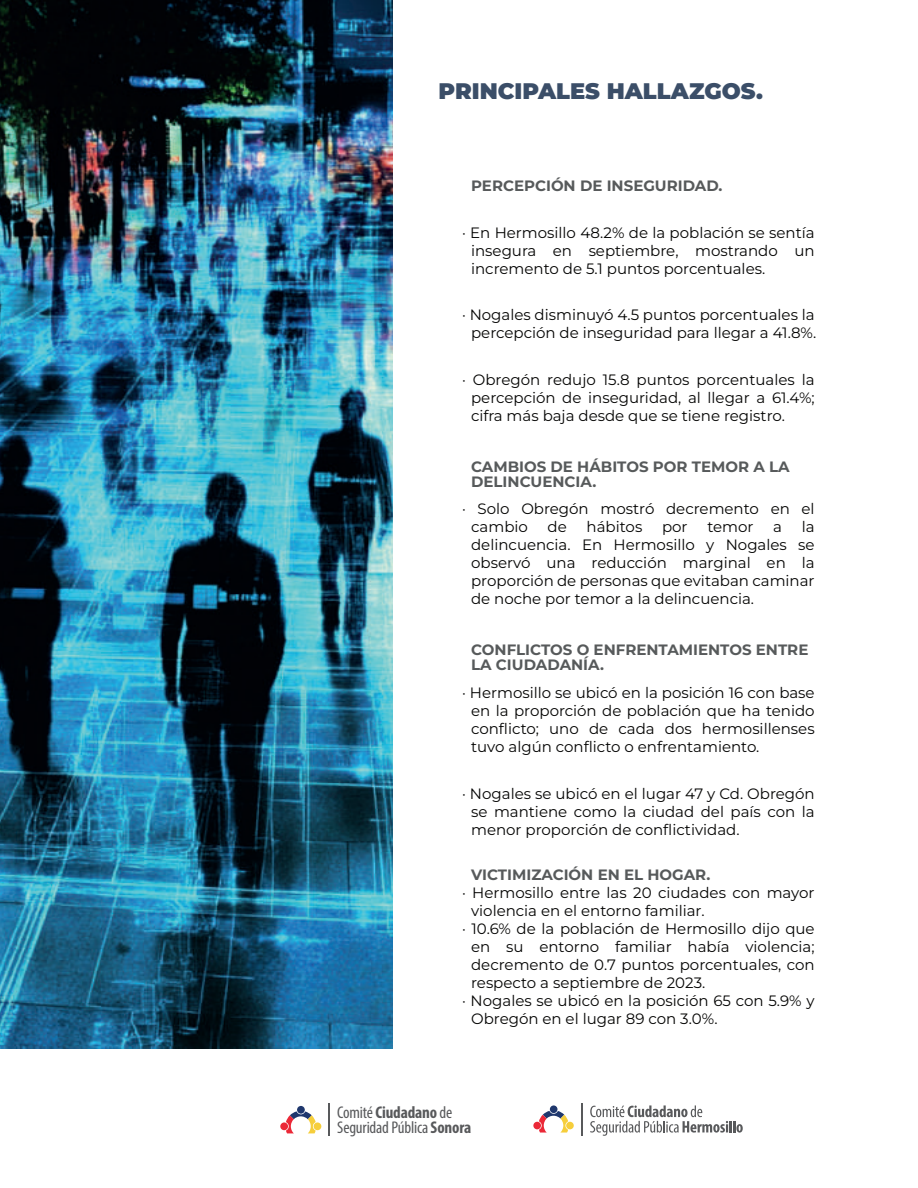
<style>
.page{position:relative;width:918px;height:1188px;background:#fff}
.page>*{position:absolute;margin:0;border:0;box-sizing:border-box;transform-origin:0 0}
.t1{font:900 22.5px "Montserrat";color:#3b4e68}
.t2{font:condensed 16.95px "Myriad Pro";letter-spacing:-.01em;color:#58595b}
.t3{font:700 condensed 16.95px "Myriad Pro";letter-spacing:-.01em;color:#58595b}
.t4{font:15px/18px "Montserrat";color:#050504;text-align:justify}
.t5{font:700 15px/15px "Montserrat";color:#575a5b}
.s1{font-weight:400}
.s2{font-weight:700}
</style>
<div class="page">
<div style="left:297px;top:1106px;width:8px;height:8px;background:#1f376d;border-radius:50%"></div>
<div style="left:280px;top:1122px;width:8px;height:8px;background:#eb2837;border-radius:50%"></div>
<div style="left:314px;top:1122px;width:7px;height:8px;background:#f6ce3b;border-radius:50%"></div>
<svg style="left:286px;top:1111px;width:30px;height:22px"></svg>
<hr style="left:329px;top:1103px;width:1px;height:33px;background:#58595b">
<div style="left:550px;top:1105px;width:7px;height:8px;background:#1f376d;border-radius:50%"></div>
<div style="left:533px;top:1122px;width:8px;height:7px;background:#eb2837;border-radius:50%"></div>
<div style="left:566px;top:1122px;width:8px;height:7px;background:#f6ce3b;border-radius:50%"></div>
<svg style="left:539px;top:1111px;width:29px;height:22px"></svg>
<svg style="left:590px;top:1105px;width:153px;height:31px"></svg>
<hr style="left:581px;top:1103px;width:2px;height:32px;background:#58595b">
<img style="left:0;top:0;width:392px;height:1049px">
<h1 class="t1" style="left:439px;top:76px;width:326px">PRINCIPALES HALLAZGOS.</h1>
<p class="t5" style="left:471px;top:178px;width:253px">PERCEPCIÓN DE INSEGURIDAD.</p>
<p class="t4" style="left:471px;top:223px;width:345px;text-indent:-9px">· En Hermosillo 48.2% de la población se sentía insegura en septiembre, mostrando un incremento de 5.1 puntos porcentuales.</p>
<p class="t4" style="left:462px;top:305px;width:356px;text-align:right">· Nogales disminuyó 4.5 puntos porcentuales la percepción de inseguridad para llegar a 41.8%.</p>
<p class="t4" style="left:471px;top:370px;width:345px;text-indent:-9px">· Obregón redujo 15.8 puntos porcentuales la percepción de inseguridad, al llegar a 61.4%; cifra más baja desde que se tiene registro.</p>
<p class="t5" style="left:471px;top:458px;width:320px">CAMBIOS DE HÁBITOS POR TEMOR A LA<br>DELINCUENCIA.</p>
<p class="t4" style="left:471px;top:499px;width:345px;text-indent:-9px">· Solo Obregón mostró decremento en el cambio</p>
<p class="t4" style="left:471px;top:517px;width:345px;text-indent:331px">la delincuencia. En Hermosillo y Nogales se observó una reducción marginal en la proporción de personas que evitaban caminar de noche por temor a la delincuencia.</p>
<p class="t5" style="left:471px;top:641px;width:339px">CONFLICTOS O ENFRENTAMIENTOS ENTRE<br>LA CIUDADANÍA.</p>
<p class="t4" style="left:471px;top:683px;width:345px;text-indent:-9px">· Hermosillo se ubicó en la posición 16 con base en la proporción de población que ha tenido conflicto; uno de cada dos hermosillenses tuvo algún conflicto o enfrentamiento.</p>
<p class="t4" style="left:471px;top:784px;width:345px;text-indent:-9px">· Nogales se ubicó en el lugar 47 y Cd. Obregón se mantiene como la ciudad del país con la menor proporción de conflictividad.</p>
<p class="t5" style="left:471px;top:866px;width:241px">VICTIMIZACIÓN EN EL HOGAR.</p>
<p class="t4" style="left:462px;top:883px;width:354px">· Hermosillo entre las 20 ciudades con mayor</p>
<p class="t4" style="left:471px;top:901px;width:235px">violencia en el entorno familiar.</p>
<p class="t4" style="left:462px;top:919px;width:354px">· 10.6% de la población de Hermosillo dijo que</p>
<p class="t4" style="left:471px;top:937px;width:345px">en su entorno familiar había violencia;</p>
<p class="t4" style="left:471px;top:955px;width:345px">decremento de 0.7 puntos porcentuales, con</p>
<p class="t4" style="left:471px;top:973px;width:236px">respecto a septiembre de 2023.</p>
<p class="t4" style="left:462px;top:991px;width:354px">· Nogales se ubicó en la posición 65 con 5.9% y</p>
<p class="t4" style="left:471px;top:1009px;width:248px">Obregón en el lugar 89 con 3.0%.</p>
<p class="t4" style="left:548px;top:517px;width:21px">de</p>
<p class="t4" style="left:587px;top:517px;width:57px">hábitos</p>
<p class="t4" style="left:662px;top:517px;width:27px">por</p>
<p class="t4" style="left:707px;top:517px;width:48px">temor</p>
<p class="t4" style="left:773px;top:517px;width:10px">a</p>
<p class="t3" style="left:337px;top:1101px;width:116px"><span class="s1">Comité</span>Ciudadano <span class="s1">de</span></p>
<p class="t2" style="left:337px;top:1118px;width:136px">SeguridadPública<span class="s2">Sonora</span></p>
</div>
